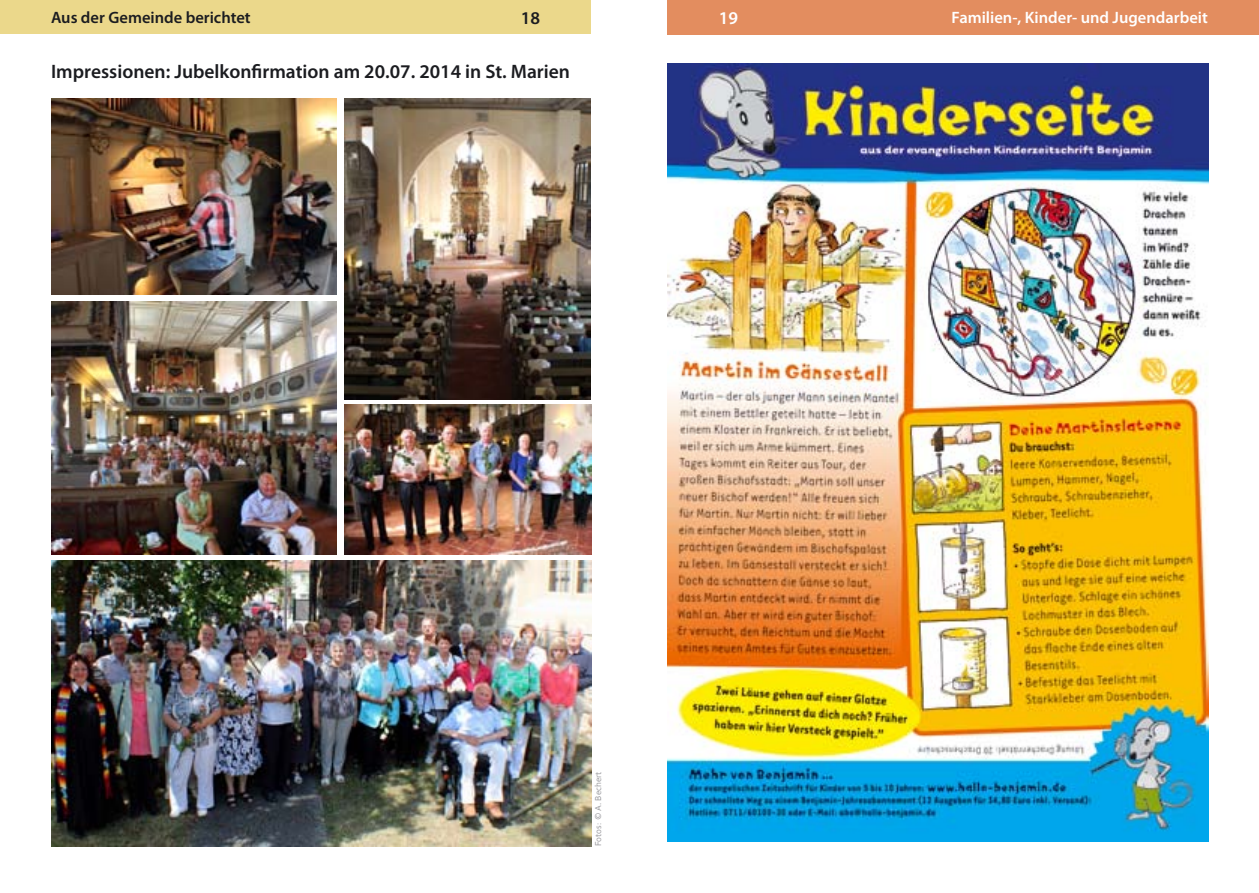
<style>
.page{position:relative;width:1259px;height:893px;background:#fff}
.page>*{position:absolute;margin:0;border:0;box-sizing:border-box;transform-origin:0 0}
.t1{font:600 19.5px "Myriad Pro";color:#1b1c20}
.t2{font:600 18px "Myriad Pro";color:#1b1c20}
.t3{font:600 18px "Myriad Pro";color:#fff}
.t4{font:600 16.5px "Myriad Pro";color:#fff}
.t5{font:600 16.5px "Myriad Pro";color:#1b1c20}
.t6{font:9px "Corbel";color:#98989c}
</style>
<div class="page">
<div style="left:668px;top:0;width:591px;height:34px;background:#e38d5f"></div>
<div style="left:0;top:0;width:591px;height:34px;background:#ebd88b"></div>
<img style="left:51px;top:98px;width:286px;height:197px">
<img style="left:344px;top:98px;width:247px;height:301px">
<img style="left:51px;top:302px;width:286px;height:252px">
<img style="left:344px;top:404px;width:247px;height:150px">
<img style="left:51px;top:561px;width:540px;height:285px">
<img style="left:668px;top:64px;width:541px;height:778px">
<p class="t5" style="left:51px;top:7px;width:201px">Aus der Gemeinde berichtet</p>
<p class="t2" style="left:521px;top:6px;width:21px">18</p>
<p class="t3" style="left:719px;top:6px;width:21px">19</p>
<p class="t4" style="left:951px;top:7px;width:258px">Familien-, Kinder- und Jugendarbeit</p>
<p class="t1" style="left:51px;top:59px;width:520px">Impressionen: Jubelkonfirmation am 20.07. 2014 in St. Marien</p>
<p class="t6" style="left:592px;top:846px;width:76px;rotate:-90deg">Fotos: © A. Bechert</p>
</div>
